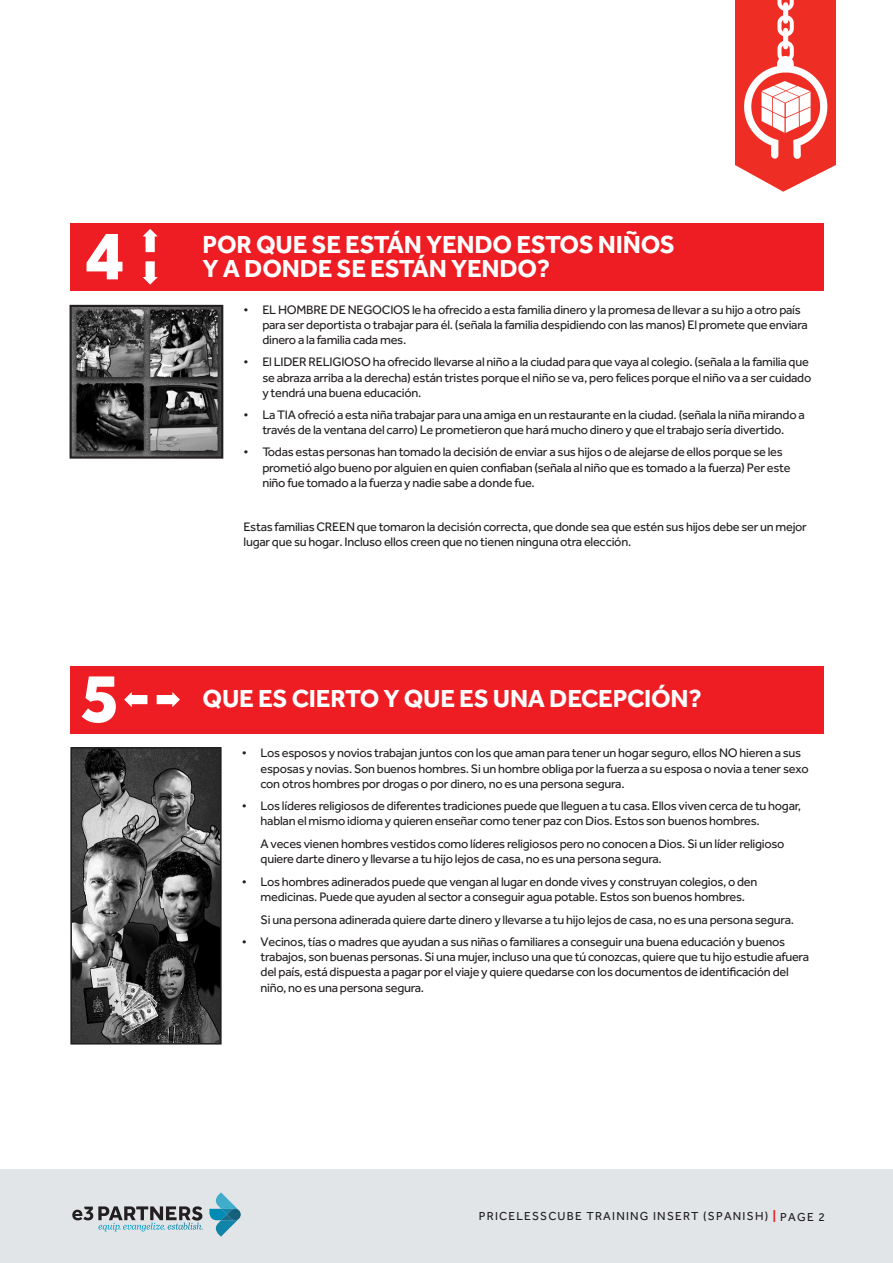
<style>
.page{position:relative;width:893px;height:1263px;background:#fff}
.page>*{position:absolute;margin:0;border:0;box-sizing:border-box;transform-origin:0 0}
.t1{font:700 25.5px/24px "Effra";letter-spacing:-.01em;color:#fff}
.t2{font:12.75px/15.3px "Effra";letter-spacing:-.02em;color:#231f20}
.t3{font:12px "Effra";letter-spacing:.1em;color:#231f20}
.s1{font-weight:700;color:#ee1d23}
</style>
<div class="page">
<img style="left:735px;top:0;width:100px;height:192px">
<div style="left:0;top:1169px;width:893px;height:94px;background:#e1e5e8"></div>
<svg style="left:72px;top:1206px;width:131px;height:25px"></svg>
<svg style="left:209px;top:1192px;width:32px;height:45px"></svg>
<img style="left:73px;top:308px;width:147px;height:148px">
<div style="left:70px;top:305px;width:153px;height:154px;border:2px solid #231f20"></div>
<div style="left:70px;top:223px;width:753px;height:68px;background:#ee1d23"></div>
<div style="left:70px;top:666px;width:753px;height:68px;background:#ee1d23"></div>
<svg style="left:87px;top:234px;width:35px;height:45px"></svg>
<svg style="left:143px;top:229px;width:15px;height:23px"></svg>
<svg style="left:143px;top:261px;width:15px;height:24px"></svg>
<svg style="left:82px;top:676px;width:34px;height:47px"></svg>
<svg style="left:157px;top:692px;width:23px;height:15px"></svg>
<svg style="left:124px;top:692px;width:23px;height:15px"></svg>
<img style="left:73px;top:750px;width:146px;height:291px">
<div style="left:70px;top:747px;width:152px;height:297px;border:2px solid #231f20"></div>
<p class="t1" style="left:203px;top:232px;width:474px">POR QUE SE ESTÁN YENDO ESTOS NIÑOS<br>Y A DONDE SE ESTÁN YENDO?</p>
<p class="t2" style="left:262px;top:301px;width:547px;text-indent:-19px">• EL HOMBRE DE NEGOCIOS le ha ofrecido a esta familia dinero y la promesa de llevar a su hijo a otro país para ser deportista o trabajar para él. (señala la familia despidiendo con las manos) El promete que enviara dinero a la familia cada mes.</p>
<p class="t2" style="left:262px;top:354px;width:550px;text-indent:-19px">• El LIDER RELIGIOSO ha ofrecido llevarse al niño a la ciudad para que vaya al colegio. (señala a la familia que se abraza arriba a la derecha) están tristes porque el niño se va, pero felices porque el niño va a ser cuidado y tendrá una buena educación.</p>
<p class="t2" style="left:244px;top:407px;width:563px;text-align:center">• La TIA ofreció a esta niña trabajar para una amiga en un restaurante en la ciudad. (señala la niña mirando a través de la ventana del carro) Le prometieron que hará mucho dinero y que el trabajo sería divertido.</p>
<p class="t2" style="left:262px;top:444px;width:530px;text-indent:-19px">• Todas estas personas han tomado la decisión de enviar a sus hijos o de alejarse de ellos porque se les prometió algo bueno por alguien en quien confiaban (señala al niño que es tomado a la fuerza) Per este niño fue tomado a la fuerza y nadie sabe a donde fue.</p>
<p class="t2" style="left:244px;top:519px;width:565px">Estas familias CREEN que tomaron la decisión correcta, que donde sea que estén sus hijos debe ser un mejor lugar que su hogar. Incluso ellos creen que no tienen ninguna otra elección.</p>
<p class="t1" style="left:203px;top:686px;width:501px">QUE ES CIERTO Y QUE ES UNA DECEPCIÓN?</p>
<p class="t2" style="left:261px;top:745px;width:549px;text-indent:-19px">• Los esposos y novios trabajan juntos con los que aman para tener un hogar seguro, ellos NO hieren a sus esposas y novias. Son buenos hombres. Si un hombre obliga por la fuerza a su esposa o novia a tener sexo con otros hombres por drogas o por dinero, no es una persona segura.</p>
<p class="t2" style="left:261px;top:798px;width:542px;text-indent:-19px">• Los líderes religiosos de diferentes tradiciones puede que lleguen a tu casa. Ellos viven cerca de tu hogar, hablan el mismo idioma y quieren enseñar como tener paz con Dios. Estos son buenos hombres.</p>
<p class="t2" style="left:261px;top:836px;width:525px">A veces vienen hombres vestidos como líderes religiosos pero no conocen a Dios. Si un líder religioso quiere darte dinero y llevarse a tu hijo lejos de casa, no es una persona segura.</p>
<p class="t2" style="left:242px;top:873px;width:517px;text-align:center">• Los hombres adinerados puede que vengan al lugar en donde vives y construyan colegios, o den medicinas. Puede que ayuden al sector a conseguir agua potable. Estos son buenos hombres.</p>
<p class="t2" style="left:261px;top:911px;width:535px">Si una persona adinerada quiere darte dinero y llevarse a tu hijo lejos de casa, no es una persona segura.</p>
<p class="t2" style="left:261px;top:933px;width:550px;text-indent:-19px">• Vecinos, tías o madres que ayudan a sus niñas o familiares a conseguir una buena educación y buenos trabajos, son buenas personas. Si una mujer, incluso una que tú conozcas, quiere que tu hijo estudie afuera del país, está dispuesta a pagar por el viaje y quiere quedarse con los documentos de identificación del niño, no es una persona segura.</p>
<p class="t3" style="left:479px;top:1209px;width:348px">PRICELESSCUBE TRAINING INSERT (SPANISH) <span class="s1">|</span> PAGE 2</p>
</div>
